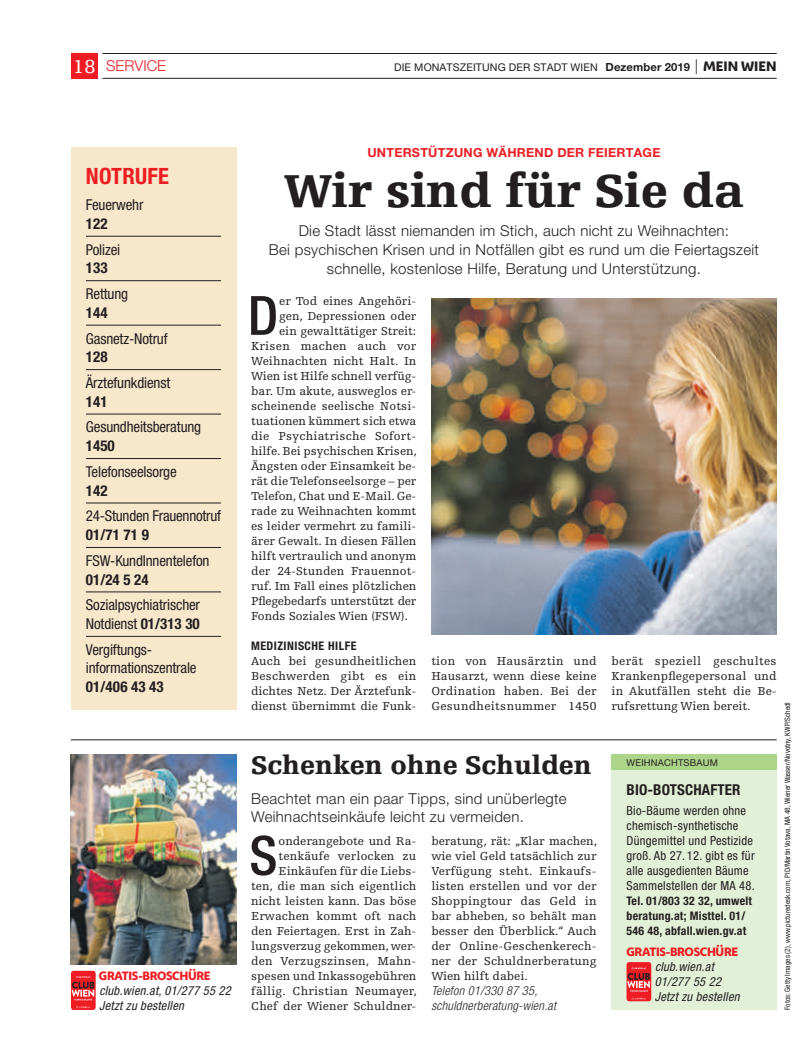
<style>
.page{position:relative;width:798px;height:1063px;background:#fff}
.page>*{position:absolute;margin:0;border:0;box-sizing:border-box;transform-origin:0 0}
.t1{font:500 condensed 54.25px "Helvetica Neue LT Pro";color:#231f20}
.t2{font:900 48.75px "Egyptienne FLT Std";color:#231f20}
.t3{font:900 26.88px "Egyptienne FLT Std";color:#231f20}
.t4{font:700 condensed 22.5px "Helvetica Neue LT Pro";letter-spacing:.01em;color:#ee1d23}
.t5{font:300 15px/18.8px "Helvetica Neue LT Pro";letter-spacing:.02em;color:#231f20;text-align:center}
.t6{font:condensed 15px/18.6px "Helvetica Neue LT Pro";letter-spacing:-.01em;color:#231f20}
.t7{font:700 condensed 15px "Helvetica Neue LT Pro";color:#231f20}
.t8{font:300 15px "Helvetica Neue LT Pro";color:#ee1d23}
.t9{font:condensed 12.5px/15px "Helvetica Neue LT Pro";letter-spacing:.02em;color:#231f20}
.t10{font:italic condensed 12.5px/15px "Helvetica Neue LT Pro";letter-spacing:.02em;color:#231f20}
.t11{font:italic 300 condensed 12.5px/15px "Helvetica Neue LT Pro";letter-spacing:.02em;color:#231f20}
.t12{font:700 12.5px "Helvetica Neue LT Pro";letter-spacing:.02em;color:#ee1d23}
.t13{font:12.25px/15px "Egyptienne FLT Std";color:#231f20;text-align:justify}
.t14{font:12.25px "Egyptienne FLT Std";letter-spacing:.02em;color:#231f20}
.t15{font:12.25px "Egyptienne FLT Std";letter-spacing:.025em;color:#231f20}
.t16{font:700 condensed 11.88px/15px "Helvetica Neue LT Pro";letter-spacing:.02em;color:#231f20}
.t17{font:700 condensed 11.88px "Helvetica Neue LT Pro";letter-spacing:.04em;color:#231f20}
.t18{font:800 11.25px "Wiener Melange";letter-spacing:-.03em;color:#ee1d23}
.t19{font:10.62px "Helvetica Neue LT Pro";letter-spacing:.01em;color:#231f20}
.t20{font:9.38px "Helvetica Neue LT Pro";letter-spacing:.02em;color:#231f20}
.t21{font:condensed 7.5px "Helvetica Neue LT Pro";color:#231f20}
.s1{font-family:"Egyptienne FLT Std";font-weight:400;font-size:20px;color:#fff}
.s2{font-weight:700;font-size:11.25px}
.s3{font-weight:300;font-size:15px}
.s4{font-family:"Wiener Melange";font-weight:800;font-size:12.75px}
.s5{font-weight:700}
</style>
<div class="page">
<div style="left:71px;top:53px;width:27px;height:26px;background:#ee1d23"></div>
<hr style="left:102px;top:53px;width:674px;height:1px;background:#231f20">
<hr style="left:102px;top:78px;width:674px;height:1px;background:#231f20">
<img style="left:431px;top:299px;width:345px;height:336px">
<hr style="left:71px;top:740px;width:705px;height:1px;background:#231f20">
<img style="left:71px;top:755px;width:165px;height:210px">
<div style="left:71px;top:147px;width:165px;height:563px;background:#f7e8cc"></div>
<hr style="left:86px;top:236px;width:135px;height:1px;background:#231f20">
<hr style="left:86px;top:280px;width:135px;height:1px;background:#231f20">
<hr style="left:86px;top:325px;width:135px;height:1px;background:#231f20">
<hr style="left:86px;top:369px;width:135px;height:1px;background:#231f20">
<hr style="left:86px;top:414px;width:135px;height:1px;background:#231f20">
<hr style="left:86px;top:458px;width:135px;height:1px;background:#231f20">
<hr style="left:86px;top:503px;width:135px;height:1px;background:#231f20">
<hr style="left:86px;top:547px;width:135px;height:1px;background:#231f20">
<hr style="left:86px;top:592px;width:135px;height:1px;background:#231f20">
<hr style="left:86px;top:636px;width:135px;height:1px;background:#231f20">
<div style="left:611px;top:755px;width:165px;height:255px;background:#e3f0d8"></div>
<div style="left:611px;top:755px;width:165px;height:15px;background:#acd589"></div>
<div style="left:71px;top:971px;width:25px;height:39px;background:#ee1d23;border-radius:3px"></div>
<svg style="left:72px;top:976px;width:22px;height:32px"></svg>
<div style="left:626px;top:962px;width:25px;height:39px;background:#ee1d23;border-radius:3px"></div>
<svg style="left:631px;top:998px;width:14px;height:2px"></svg>
<svg style="left:627px;top:968px;width:22px;height:24px"></svg>
<p class="t8" style="left:73px;top:61px;width:94px"><span class="s1">18</span> SERVICE</p>
<p class="t19" style="left:394px;top:64px;width:384px">DIE MONATSZEITUNG DER STADT WIEN <span class="s2">Dezember 2019</span> <span class="s3">|</span> <span class="s4">MEIN WIEN</span></p>
<h3 class="t4" style="left:86px;top:168px;width:85px">NOTRUFE</h3>
<p class="t6" style="left:86px;top:197px;width:59px">Feuerwehr</p>
<p class="t7" style="left:86px;top:218px;width:23px">122</p>
<p class="t6" style="left:86px;top:241px;width:36px">Polizei</p>
<p class="t7" style="left:86px;top:263px;width:23px">133</p>
<p class="t6" style="left:86px;top:286px;width:44px">Rettung</p>
<p class="t7" style="left:86px;top:307px;width:23px">144</p>
<p class="t6" style="left:86px;top:330px;width:83px">Gasnetz-Notruf</p>
<p class="t7" style="left:86px;top:351px;width:23px">128</p>
<p class="t6" style="left:86px;top:375px;width:86px">Ärztefunkdienst</p>
<p class="t7" style="left:86px;top:396px;width:23px">141</p>
<p class="t6" style="left:86px;top:419px;width:117px">Gesundheitsberatung</p>
<p class="t7" style="left:86px;top:440px;width:30px">1450</p>
<p class="t6" style="left:86px;top:464px;width:92px">Telefonseelsorge</p>
<p class="t7" style="left:86px;top:485px;width:23px">142</p>
<p class="t6" style="left:86px;top:508px;width:136px">24-Stunden Frauennotruf</p>
<p class="t7" style="left:86px;top:529px;width:64px">01/71 71 9</p>
<p class="t6" style="left:86px;top:552px;width:125px">FSW-KundInnentelefon</p>
<p class="t7" style="left:86px;top:574px;width:64px">01/24 5 24</p>
<p class="t6" style="left:86px;top:597px;width:116px">Sozialpsychiatrischer<br>Notdienst <span class="s5">01/313 30</span></p>
<p class="t6" style="left:86px;top:641px;width:112px">Vergiftungs&shy;informationszentrale</p>
<p class="t7" style="left:86px;top:681px;width:79px">01/406 43 43</p>
<p class="t18" style="left:99px;top:967px;width:113px">GRATIS-BROSCHÜRE</p>
<p class="t10" style="left:99px;top:984px;width:133px">club.wien.at, 01/277 55 22<br>Jetzt zu bestellen</p>
<p class="t12" style="left:367px;top:148px;width:294px">UNTERSTÜTZUNG WÄHREND DER FEIERTAGE</p>
<h2 class="t2" style="left:284px;top:172px;width:461px">Wir sind für Sie da</h2>
<p class="t5" style="left:269px;top:223px;width:491px">Die Stadt lässt niemanden im Stich, auch nicht zu Weihnachten:<br>Bei psychischen Krisen und in Notfällen gibt es rund um die Feiertagszeit schnelle, kostenlose Hilfe, Beratung und Unterstützung.</p>
<h1 class="t1" style="left:248px;top:296px;width:32px">D</h1>
<p class="t13" style="left:279px;top:294px;width:139px">er Tod eines Angehöri-</p>
<p class="t13" style="left:279px;top:309px;width:139px">gen, Depressionen oder</p>
<p class="t13" style="left:279px;top:324px;width:139px">ein gewalttätiger Streit:</p>
<p class="t15" style="left:251px;top:341px;width:167px">Krisen machen auch vor</p>
<p class="t13" style="left:251px;top:354px;width:167px">Weihnachten nicht Halt. In</p>
<p class="t13" style="left:251px;top:369px;width:167px">Wien ist Hilfe schnell verfüg-</p>
<p class="t13" style="left:251px;top:384px;width:167px">bar. Um akute, ausweglos er-</p>
<p class="t13" style="left:251px;top:399px;width:167px">scheinende seelische Notsi-</p>
<p class="t13" style="left:251px;top:414px;width:167px">tuationen kümmert sich etwa</p>
<p class="t14" style="left:251px;top:431px;width:167px">die Psychiatrische Sofort-</p>
<p class="t13" style="left:251px;top:444px;width:167px">hilfe. Bei psychischen Krisen,</p>
<p class="t13" style="left:251px;top:459px;width:167px">Ängsten oder Einsamkeit be-</p>
<p class="t13" style="left:251px;top:474px;width:167px">rät die Telefonseelsorge – per</p>
<p class="t13" style="left:251px;top:489px;width:167px">Telefon, Chat und E-Mail. Ge-</p>
<p class="t13" style="left:251px;top:504px;width:167px">rade zu Weihnachten kommt</p>
<p class="t13" style="left:251px;top:519px;width:167px">es leider vermehrt zu famili-</p>
<p class="t13" style="left:251px;top:534px;width:167px">ärer Gewalt. In diesen Fällen</p>
<p class="t13" style="left:251px;top:549px;width:167px">hilft vertraulich und anonym</p>
<p class="t13" style="left:251px;top:564px;width:167px">der 24-Stunden Frauennot-</p>
<p class="t13" style="left:251px;top:579px;width:167px">ruf. Im Fall eines plötzlichen</p>
<p class="t13" style="left:251px;top:594px;width:167px">Pflegebedarfs unterstützt der</p>
<p class="t13" style="left:251px;top:609px;width:158px">Fonds Soziales Wien (FSW).</p>
<p class="t17" style="left:251px;top:641px;width:107px">MEDIZINISCHE HILFE</p>
<p class="t13" style="left:251px;top:654px;width:167px">Auch bei gesundheitlichen Beschwerden gibt es ein dichtes Netz. Der Ärztefunk&shy;dienst übernimmt die Funk-</p>
<p class="t13" style="left:431px;top:654px;width:167px">tion von Hausärztin und Hausarzt, wenn diese keine Ordination haben. Bei der Gesundheitsnummer 1450</p>
<p class="t13" style="left:611px;top:654px;width:167px">berät speziell geschultes Krankenpflegepersonal und in Akutfällen steht die Be&shy;rufsrettung Wien bereit.</p>
<h3 class="t3" style="left:251px;top:755px;width:342px">Schenken ohne Schulden</h3>
<p class="t5" style="left:251px;top:790px;width:317px;text-align:left">Beachtet man ein paar Tipps, sind unüberlegte<br>Weihnachtseinkäufe leicht zu vermeiden.</p>
<h1 class="t1" style="left:249px;top:836px;width:30px">S</h1>
<p class="t13" style="left:251px;top:834px;width:167px;text-align:right">onderangebote und Ra&shy;tenkäufe verlocken zu<br>Einkäufen für die Liebs-<br>ten, die man sich eigentlich nicht leisten kann. Das böse<br>Erwachen kommt oft nach den Feiertagen. Erst in Zah&shy;lungsverzug gekommen, wer&shy;den Verzugszinsen, Mahn&shy;spesen und Inkassogebühren fällig. Christian Neumayer,<br>Chef der Wiener Schuldner-</p>
<p class="t13" style="left:431px;top:834px;width:167px">beratung, rät: „Klar machen, wie viel Geld tatsächlich zur Verfügung steht. Einkaufs&shy;listen erstellen und vor der Shoppingtour das Geld in bar abheben, so behält man besser den Überblick.“ Auch der Online-Geschenkerech&shy;ner der Schuldnerberatung Wien hilft dabei.</p>
<p class="t11" style="left:431px;top:984px;width:126px">Telefon 01/330 87 35, schuldnerberatung-wien.at</p>
<p class="t20" style="left:626px;top:759px;width:93px">WEIHNACHTSBAUM</p>
<p class="t7" style="left:626px;top:784px;width:115px">BIO-BOTSCHAFTER</p>
<p class="t9" style="left:626px;top:804px;width:130px">Bio-Bäume werden ohne chemisch-synthetische<br>Düngemittel und Pestizide groß. Ab 27. 12. gibt es für alle ausgedienten Bäume<br>Sammelstellen der MA 48.</p>
<p class="t16" style="left:626px;top:894px;width:127px">Tel. 01/803 32 32, umwelt beratung.at; Misttel. 01/<br>546 48, abfall.wien.gv.at</p>
<p class="t18" style="left:626px;top:943px;width:113px">GRATIS-BROSCHÜRE</p>
<p class="t10" style="left:654px;top:960px;width:86px">club.wien.at<br>01/277 55 22<br>Jetzt zu bestellen</p>
<p class="t21" style="left:784px;top:1010px;width:309px;rotate:-90deg">Fotos: Getty Images (2), www.picturedesk.com, PID/Martin Votava, MA 48, Wiener Wasser/Novotny, KWP/Schedl</p>
</div>
